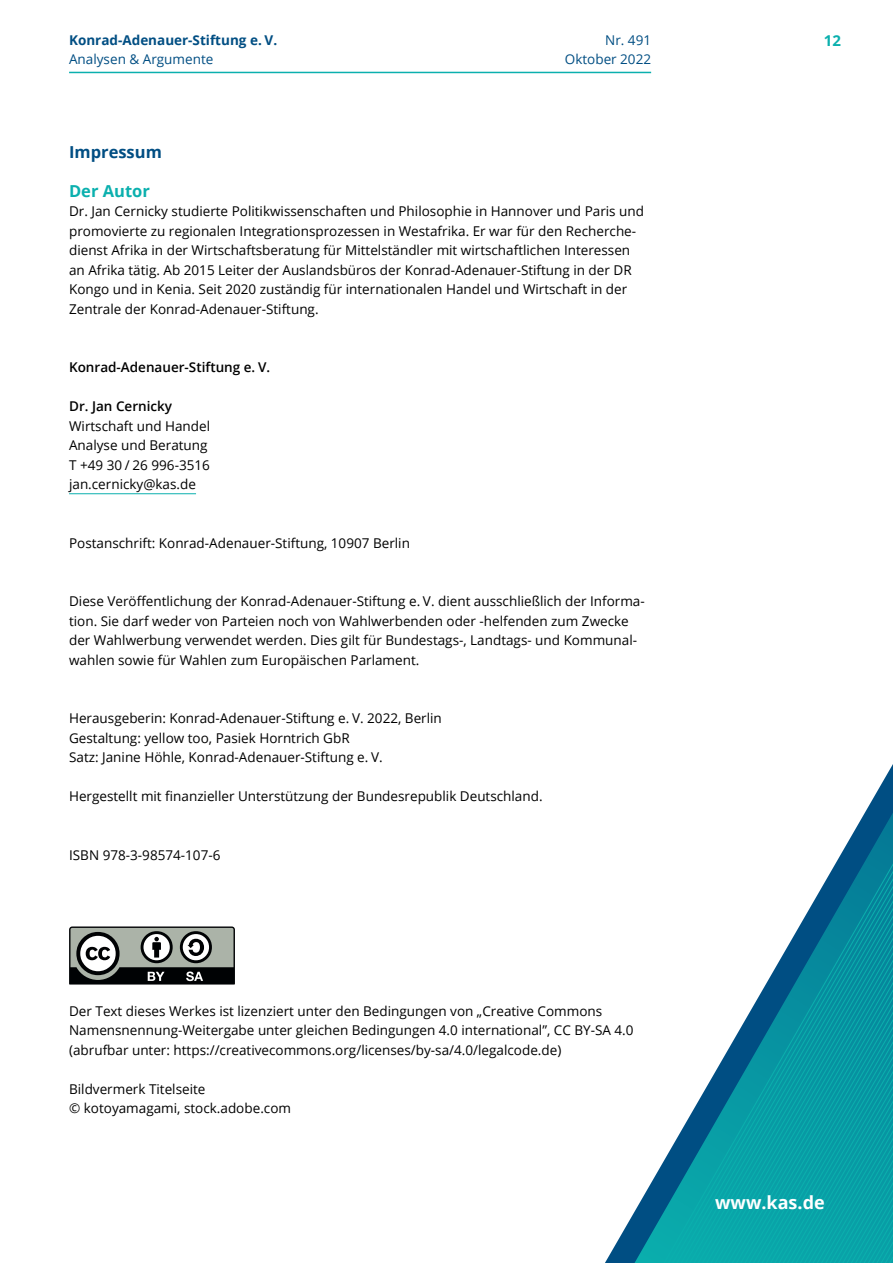
<style>
.page{position:relative;width:893px;height:1263px;background:#fff}
.page>*{position:absolute;margin:0;border:0;box-sizing:border-box;transform-origin:0 0}
.t1{font:700 18px "Open Sans";color:#fff}
.t2{font:700 16.5px "Open Sans";color:#004e83}
.t3{font:700 16.5px "Open Sans";color:#0bb0ae}
.t4{font:700 15px "Open Sans";color:#0bb0ae}
.t5{font:13.5px/19.5px "Open Sans";color:#000}
.t6{font:600 13.5px "Open Sans";color:#000}
.t7{font:13.5px/19.5px "Open Sans";color:#004e83;text-align:right}
.t8{font:700 13.5px "Open Sans";color:#004e83}
</style>
<div class="page">
<svg style="left:627px;top:790px;width:266px;height:473px"></svg>
<hr style="left:69px;top:72px;width:582px;height:1px;background:#0bb0ae">
<hr style="left:69px;top:493px;width:127px;height:1px;background:#0bb0ae">
<svg style="left:69px;top:926px;width:166px;height:58px"></svg>
<p class="t8" style="left:69px;top:30px;width:210px">Konrad-Adenauer-Stiftung e. V.</p>
<p class="t4" style="left:824px;top:30px;width:19px">12</p>
<p class="t7" style="left:69px;top:49px;width:146px">Analysen &amp; Argumente</p>
<p class="t7" style="left:565px;top:30px;width:88px">Nr. 491<br>Oktober 2022</p>
<p class="t2" style="left:69px;top:140px;width:94px">Impressum</p>
<p class="t3" style="left:69px;top:179px;width:82px">Der Autor</p>
<p class="t5" style="left:69px;top:201px;width:576px">Dr. Jan Cernicky studierte Politikwissenschaften und Philosophie in Hannover und Paris und promovierte zu regionalen Integrationsprozessen in Westafrika. Er war für den Recherche&shy;dienst Afrika in der Wirtschaftsberatung für Mittelständler mit wirtschaftlichen Interessen an Afrika tätig. Ab 2015 Leiter der Auslandsbüros der Konrad-Adenauer-Stiftung in der DR Kongo und in Kenia. Seit 2020 zuständig für internationalen Handel und Wirtschaft in der Zentrale der Konrad-Adenauer-Stiftung.</p>
<p class="t6" style="left:69px;top:358px;width:203px">Konrad-Adenauer-Stiftung e. V.</p>
<p class="t6" style="left:69px;top:397px;width:105px">Dr. Jan Cernicky</p>
<p class="t5" style="left:69px;top:416px;width:143px">Wirtschaft und Handel<br>Analyse und Beratung<br>T +49 30 / 26 996-3516 jan.cernicky@kas.de</p>
<p class="t5" style="left:69px;top:533px;width:342px">Postanschrift: Konrad-Adenauer-Stiftung, 10907 Berlin</p>
<p class="t5" style="left:69px;top:591px;width:577px">Diese Veröffentlichung der Konrad-Adenauer-Stiftung e. V. dient ausschließlich der Informa&shy;tion. Sie darf weder von Parteien noch von Wahlwerbenden oder -helfenden zum Zwecke der Wahlwerbung verwendet werden. Dies gilt für Bundestags-, Landtags- und Kommunal&shy;wahlen sowie für Wahlen zum Europäischen Parlament.</p>
<p class="t5" style="left:69px;top:708px;width:374px">Herausgeberin: Konrad-Adenauer-Stiftung e. V. 2022, Berlin<br>Gestaltung: yellow too, Pasiek Horntrich GbR<br>Satz: Janine Höhle, Konrad-Adenauer-Stiftung e. V.</p>
<p class="t5" style="left:69px;top:786px;width:475px">Hergestellt mit finanzieller Unterstützung der Bundesrepublik Deutschland.</p>
<p class="t5" style="left:69px;top:845px;width:153px">ISBN 978-3-98574-107-6</p>
<p class="t5" style="left:69px;top:1001px;width:566px">Der Text dieses Werkes ist lizenziert unter den Bedingungen von „Creative Commons<br>Namensnennung-Weitergabe unter gleichen Bedingungen 4.0 international”, CC BY-SA 4.0 (abrufbar unter: https://creativecommons.org/licenses/by-sa/4.0/legalcode.de)</p>
<p class="t5" style="left:69px;top:1079px;width:223px">Bildvermerk Titelseite<br>© kotoyamagami, stock.adobe.com</p>
<h1 class="t1" style="left:715px;top:1190px;width:111px">www.kas.de</h1>
</div>
